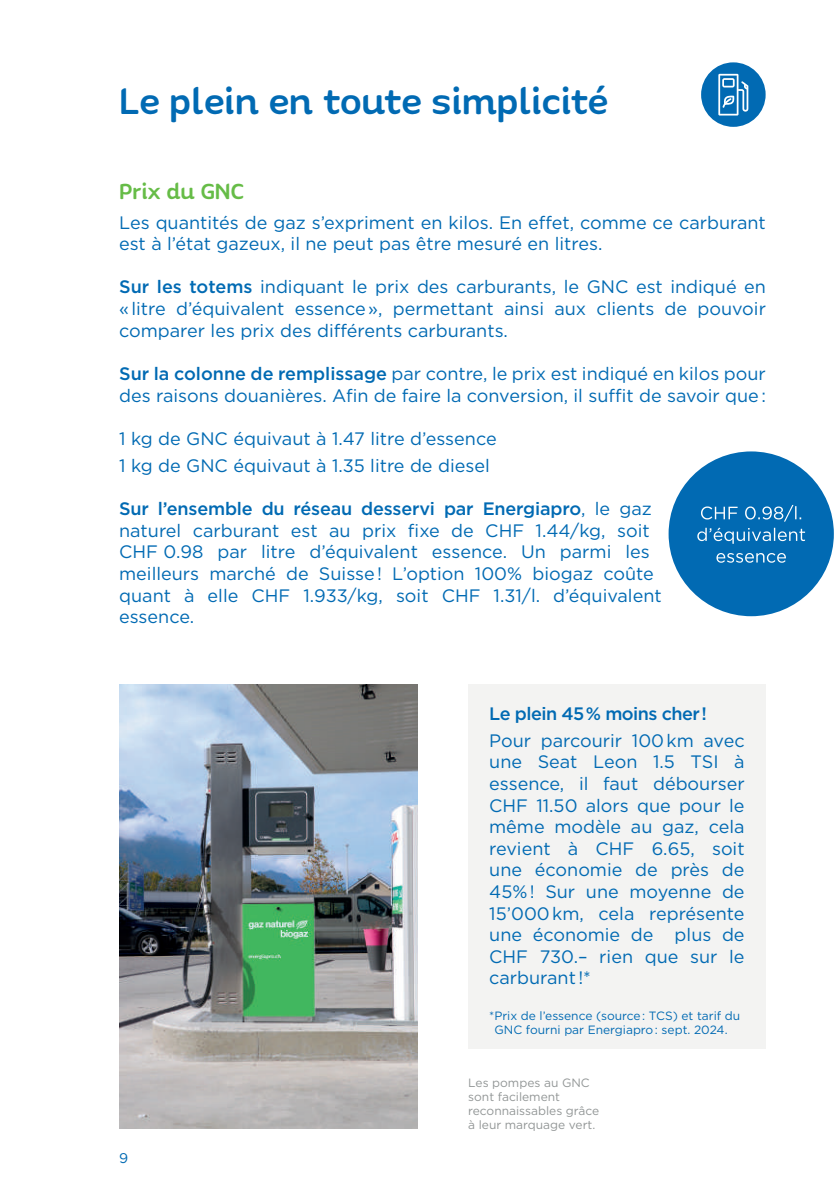
<style>
.page{position:relative;width:840px;height:1191px;background:#fff}
.page>*{position:absolute;margin:0;border:0;box-sizing:border-box;transform-origin:0 0}
.t1{font:500 40px "Quenda";letter-spacing:-.01em;color:#016ab3}
.t2{font:500 24px "Quenda";color:#66bc47}
.t3{font:18px/21.6px "Gotham";color:#016ab3}
.t4{font:500 18px "Gotham";letter-spacing:-.03em;color:#016ab3}
.t5{font:14px "Gotham";color:#016ab3}
.t6{font:12px/14px "Gotham";color:#016ab3}
.t7{font:12px/14px "Gotham";color:#929696}
.s1{font-weight:500}
</style>
<div class="page">
<div style="left:468px;top:684px;width:297px;height:365px;background:#f3f3f2"></div>
<div style="left:700px;top:62px;width:65px;height:65px;background:#016ab3;border-radius:50%"></div>
<svg style="left:718px;top:74px;width:30px;height:41px"></svg>
<img style="left:119px;top:684px;width:298px;height:444px">
<div style="left:668px;top:451px;width:165px;height:165px;background:#016ab3;border-radius:50%"></div>
<svg style="left:716px;top:553px;width:69px;height:10px"></svg>
<svg style="left:697px;top:527px;width:107px;height:17px"></svg>
<svg style="left:701px;top:505px;width:99px;height:16px"></svg>
<h1 class="t1" style="left:119px;top:77px;width:490px">Le plein en toute simplicité</h1>
<h2 class="t2" style="left:119px;top:176px;width:126px">Prix du GNC</h2>
<p class="t3" style="left:119px;top:211px;width:647px">Les quantités de gaz s’expriment en kilos. En effet, comme ce carburant est à l’état gazeux, il ne peut pas être mesuré en litres.</p>
<p class="t3" style="left:119px;top:276px;width:648px;text-align:justify"><span class="s1">Sur les totems</span> indiquant le prix des carburants, le GNC est indiqué en « litre d’équivalent essence », permettant ainsi aux clients de pouvoir comparer les prix des différents carburants.</p>
<p class="t3" style="left:119px;top:362px;width:648px"><span class="s1">Sur la colonne de remplissage</span> par contre, le prix est indiqué en kilos pour des raisons douanières. Afin de faire la conversion, il suffit de savoir que :</p>
<p class="t3" style="left:119px;top:424px;width:379px;line-height:27.2px">1 kg de GNC équivaut à 1.47 litre d’essence<br>1 kg de GNC équivaut à 1.35 litre de diesel</p>
<p class="t3" style="left:119px;top:498px;width:543px"><span class="s1">Sur l’ensemble du réseau desservi par Energiapro</span>, le gaz naturel carburant est au prix fixe de CHF 1.44/kg, soit CHF 0.98 par litre d’équivalent essence. Un parmi les meilleurs marché de Suisse ! L’option 100% biogaz coûte quant à elle CHF 1.933/kg, soit CHF 1.31/l. d’équivalent essence.</p>
<p class="t4" style="left:489px;top:701px;width:219px">Le plein 45 % moins cher !</p>
<p class="t3" style="left:489px;top:729px;width:257px;text-align:justify">Pour parcourir 100 km avec une Seat Leon 1.5 TSI à essence, il faut débourser CHF 11.50 alors que pour le même modèle au gaz, cela revient à CHF 6.65, soit une économie de près de 45% ! Sur une moyenne de 15’000 km, cela représente une économie de plus de CHF 730.– rien que sur le carburant !*</p>
<p class="t6" style="left:494px;top:1008px;width:247px;text-indent:-5px">*Prix de l’essence (source : TCS) et tarif du<br>GNC fourni par Energiapro : sept. 2024.</p>
<p class="t5" style="left:119px;top:1149px;width:11px">9</p>
<p class="t7" style="left:468px;top:1075px;width:132px">Les pompes au GNC sont facilement reconnaissables grâce à leur marquage vert.</p>
</div>
